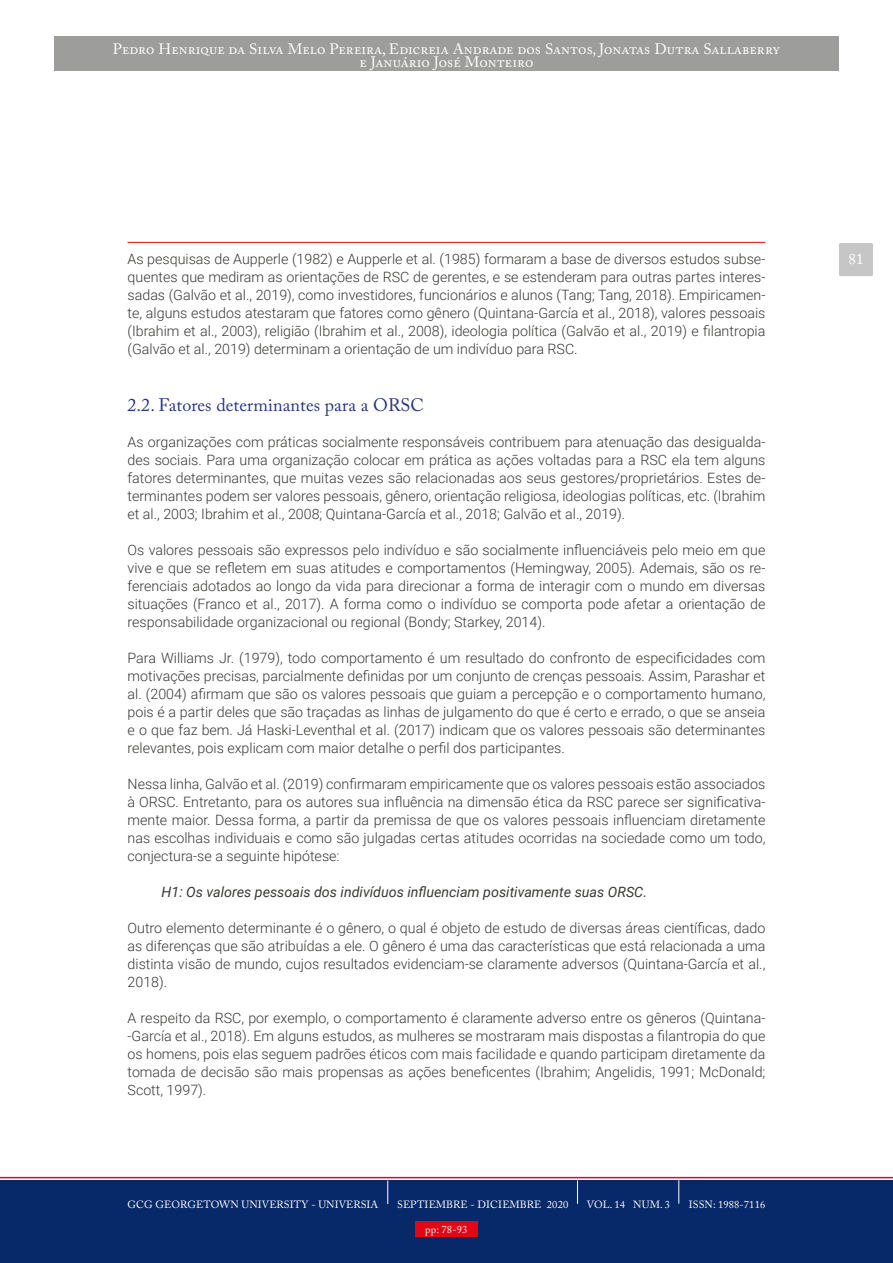
<style>
.page{position:relative;width:893px;height:1263px;background:#fff}
.page>*{position:absolute;margin:0;border:0;box-sizing:border-box;transform-origin:0 0}
.t1{font:18px "Adobe Caslon Pro";color:#283583}
.t2{font:15px/13.5px "Adobe Caslon Pro";letter-spacing:.005em;color:#fff;text-align:center}
.t3{font:300 14.25px/18px "Roboto";color:#3a3835;text-align:justify}
.t4{font:italic 14.25px "Roboto";color:#3a3835}
.t5{font:10.5px "Adobe Caslon Pro";letter-spacing:.01em;color:#fff}
</style>
<div class="page">
<div style="left:54px;top:37px;width:785px;height:34px;background:#9d9d9c"></div>
<div style="left:0;top:1180px;width:893px;height:83px;background:#082969"></div>
<svg style="left:0;top:1177px;width:893px;height:27px"></svg>
<div style="left:415px;top:1221px;width:63px;height:16px;background:#e30613"></div>
<div style="left:839px;top:243px;width:34px;height:33px;background:#c6c6c6;border-radius:2px"></div>
<hr style="left:128px;top:242px;width:637px;height:1px;background:#e30613">
<p class="t2" style="left:113px;top:42px;width:668px">Pedro Henrique da Silva Melo Pereira, Edicreia Andrade dos Santos, Jonatas Dutra Sallaberry e Januário José Monteiro</p>
<p class="t3" style="left:128px;top:250px;width:639px">As pesquisas de Aupperle (1982) e Aupperle et al. (1985) formaram a base de diversos estudos subse-</p>
<p class="t2" style="left:848px;top:252px;width:16px">81</p>
<p class="t3" style="left:128px;top:268px;width:639px">quentes que mediram as orientações de RSC de gerentes, e se estenderam para outras partes interes&shy;sadas (Galvão et al., 2019), como investidores, funcionários e alunos (Tang; Tang, 2018). Empiricamen&shy;te, alguns estudos atestaram que fatores como gênero (Quintana-García et al., 2018), valores pessoais (Ibrahim et al., 2003), religião (Ibrahim et al., 2008), ideologia política (Galvão et al., 2019) e filantropia (Galvão et al., 2019) determinam a orientação de um indivíduo para RSC.</p>
<p class="t1" style="left:128px;top:395px;width:298px">2.2. Fatores determinantes para a ORSC</p>
<p class="t3" style="left:128px;top:433px;width:639px">As organizações com práticas socialmente responsáveis contribuem para atenuação das desigualda&shy;des sociais. Para uma organização colocar em prática as ações voltadas para a RSC ela tem alguns fatores determinantes, que muitas vezes são relacionadas aos seus gestores/proprietários. Estes de&shy;terminantes podem ser valores pessoais, gênero, orientação religiosa, ideologias políticas, etc. (Ibrahim et al., 2003; Ibrahim et al., 2008; Quintana-García et al., 2018; Galvão et al., 2019).</p>
<p class="t3" style="left:128px;top:541px;width:639px">Os valores pessoais são expressos pelo indivíduo e são socialmente influenciáveis pelo meio em que vive e que se refletem em suas atitudes e comportamentos (Hemingway, 2005). Ademais, são os re&shy;ferenciais adotados ao longo da vida para direcionar a forma de interagir com o mundo em diversas situações (Franco et al., 2017). A forma como o indivíduo se comporta pode afetar a orientação de responsabilidade organizacional ou regional (Bondy; Starkey, 2014).</p>
<p class="t3" style="left:128px;top:649px;width:639px">Para Williams Jr. (1979), todo comportamento é um resultado do confronto de especificidades com motivações precisas, parcialmente definidas por um conjunto de crenças pessoais. Assim, Parashar et al. (2004) afirmam que são os valores pessoais que guiam a percepção e o comportamento humano, pois é a partir deles que são traçadas as linhas de julgamento do que é certo e errado, o que se anseia e o que faz bem. Já Haski-Leventhal et al. (2017) indicam que os valores pessoais são determinantes relevantes, pois explicam com maior detalhe o perfil dos participantes.</p>
<p class="t3" style="left:128px;top:775px;width:639px">Nessa linha, Galvão et al. (2019) confirmaram empiricamente que os valores pessoais estão associados à ORSC. Entretanto, para os autores sua influência na dimensão ética da RSC parece ser significativa&shy;mente maior. Dessa forma, a partir da premissa de que os valores pessoais influenciam diretamente nas escolhas individuais e como são julgadas certas atitudes ocorridas na sociedade como um todo, conjectura-se a seguinte hipótese:</p>
<p class="t4" style="left:162px;top:882px;width:487px">H1: Os valores pessoais dos indivíduos influenciam positivamente suas ORSC.</p>
<p class="t3" style="left:128px;top:919px;width:639px">Outro elemento determinante é o gênero, o qual é objeto de estudo de diversas áreas científicas, dado as diferenças que são atribuídas a ele. O gênero é uma das características que está relacionada a uma distinta visão de mundo, cujos resultados evidenciam-se claramente adversos (Quintana-García et al., 2018).</p>
<p class="t3" style="left:128px;top:1009px;width:639px">A respeito da RSC, por exemplo, o comportamento é claramente adverso entre os gêneros (Quintana--García et al., 2018). Em alguns estudos, as mulheres se mostraram mais dispostas a filantropia do que os homens, pois elas seguem padrões éticos com mais facilidade e quando participam diretamente da tomada de decisão são mais propensas as ações beneficentes (Ibrahim; Angelidis, 1991; McDonald; Scott, 1997).</p>
<p class="t5" style="left:128px;top:1198px;width:252px">GCG GEORGETOWN UNIVERSITY - UNIVERSIA</p>
<p class="t5" style="left:397px;top:1198px;width:173px">SEPTIEMBRE - DICIEMBRE 2020</p>
<p class="t5" style="left:587px;top:1198px;width:85px">VOL. 14 NUM. 3</p>
<p class="t5" style="left:689px;top:1198px;width:78px">ISSN: 1988-7116</p>
<p class="t5" style="left:425px;top:1223px;width:43px">pp: 78-93</p>
</div>
